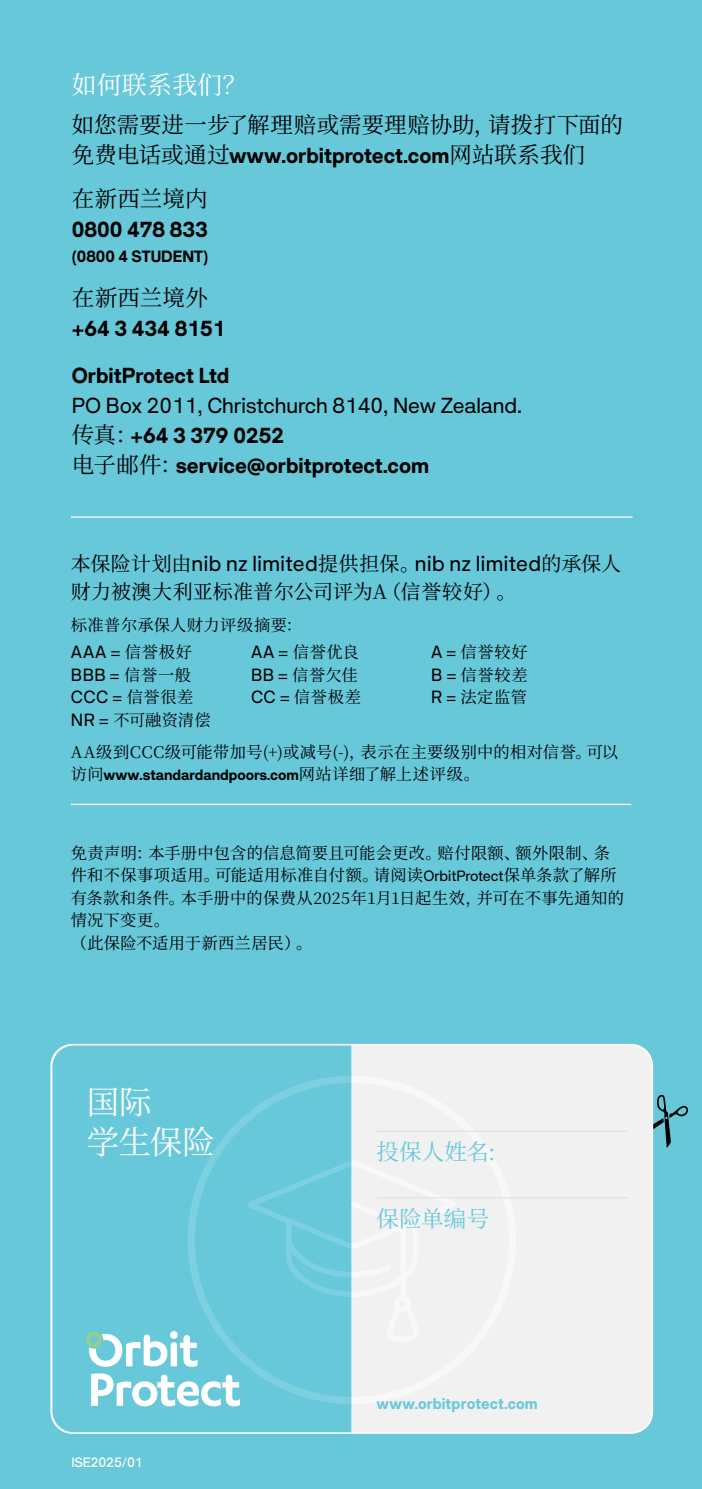
<style>
.page{position:relative;width:702px;height:1489px;background:#fff}
.page>*{position:absolute;margin:0;border:0;box-sizing:border-box;transform-origin:0 0}
.t1{font:200 32.5px/40px "Source Han Serif SCVF";letter-spacing:-.015em;color:#fff}
.t2{font:200 25px "Source Han Serif SCVF";color:#fff}
.t3{font:200 22.5px "Source Han Serif SCVF";color:#000}
.t4{font:200 22.5px "Source Han Serif SCVF";letter-spacing:.01em;color:#67c8da}
.t5{font:20px/30px "HK Requisite";color:#000}
.t6{font:800 20px "HK Requisite";color:#000}
.t7{font:20px "HK Requisite";letter-spacing:.02em;color:#000}
.t8{font:200 20px "Source Han Serif SCVF";letter-spacing:.015em;color:#000}
.t9{font:200 16.25px/22.5px "Source Han Serif SCVF";letter-spacing:.02em;color:#000}
.t10{font:16.25px "HK Requisite";letter-spacing:.025em;color:#000}
.t11{font:800 15px "HK Requisite";color:#000}
.t12{font:800 14.5px "HK Requisite";letter-spacing:.005em;color:#67c8da}
.t13{font:800 13.75px "HK Requisite";color:#000}
.t14{font:500 12.5px "HK Requisite";letter-spacing:-.01em;color:#fff}
.s1{font-family:"Source Han Serif SCVF";font-weight:200;font-size:22.5px}
.s2{font-weight:800}
.s3{font-family:"Source Han Serif SCVF";font-weight:200}
.s4{font-family:"HK Requisite";font-weight:400}
.s5{font-family:"Source Han Serif SCVF";font-weight:200;font-size:16.25px}
.s6{font-family:"HK Requisite";font-weight:400;font-size:13.75px}
</style>
<div class="page">
<div style="left:0;top:0;width:702px;height:1488px;background:#67c8da"></div>
<svg style="left:653px;top:1094px;width:35px;height:53px"></svg>
<div style="left:51px;top:1044px;width:601px;height:388px;background:#f1f1f2;border-radius:21px"></div>
<div style="left:52px;top:1045px;width:299px;height:387px;background:#67c8da"></div>
<svg style="left:187px;top:1075px;width:164px;height:328px;background:#69c8da"></svg>
<svg style="left:244px;top:1155px;width:108px;height:189px;background:#6ac9da"></svg>
<svg style="left:86px;top:1330px;width:111px;height:36px"></svg>
<svg style="left:91px;top:1373px;width:149px;height:33px"></svg>
<hr style="left:376px;top:1130px;width:251px;height:1px;background:#dcddde">
<hr style="left:376px;top:1197px;width:251px;height:1px;background:#dcddde">
<hr style="left:71px;top:516px;width:561px;height:1px;background:#fff">
<hr style="left:71px;top:803px;width:560px;height:2px;background:#fff">
<h2 class="t2" style="left:72px;top:70px;width:177px">如何联系我们？</h2>
<h3 class="t3" style="left:72px;top:112px;width:553px">如您需要进一步了解理赔或需要理赔协助，请拨打下面的</h3>
<p class="t6" style="left:72px;top:143px;width:515px"><span class="s1">免费电话或通过</span>www.orbitprotect.com<span class="s1">网站联系我们</span></p>
<h3 class="t3" style="left:72px;top:186px;width:137px">在新西兰境内</h3>
<p class="t6" style="left:72px;top:217px;width:137px">0800 478 833</p>
<p class="t11" style="left:72px;top:247px;width:138px">(0800 4 STUDENT)</p>
<h3 class="t3" style="left:72px;top:285px;width:138px">在新西兰境外</h3>
<p class="t6" style="left:72px;top:316px;width:155px">+64 3 434 8151</p>
<p class="t6" style="left:72px;top:363px;width:159px">OrbitProtect Ltd</p>
<p class="t5" style="left:72px;top:390px;width:452px">PO Box 2011, Christchurch 8140, New Zealand.<span class="s1">传真：</span><span class="s2">+64 3 379 0252<br></span><span class="s1">电子邮件：</span><span class="s2">service@orbitprotect.com</span></p>
<p class="t7" style="left:71px;top:551px;width:552px"><span class="s3">本保险计划由</span>nib nz limited<span class="s3">提供担保。</span>nib nz limited<span class="s3">的承保人</span></p>
<p class="t8" style="left:71px;top:580px;width:447px">财力被澳大利亚标准普尔公司评为A（信誉较好）。</p>
<p class="t9" style="left:71px;top:614px;width:233px">标准普尔承保人财力评级摘要：</p>
<p class="t10" style="left:71px;top:642px;width:122px">AAA = <span class="s3">信誉极好</span></p>
<p class="t9" style="left:251px;top:641px;width:109px"><span class="s4">AA =</span> 信誉优良</p>
<p class="t9" style="left:431px;top:641px;width:98px"><span class="s4">A =</span> 信誉较好</p>
<p class="t10" style="left:71px;top:664px;width:122px">BBB = <span class="s3">信誉一般</span></p>
<p class="t9" style="left:251px;top:663px;width:108px"><span class="s4">BB =</span> 信誉欠佳</p>
<p class="t9" style="left:431px;top:663px;width:98px"><span class="s4">B =</span> 信誉较差</p>
<p class="t10" style="left:71px;top:687px;width:124px">CCC = <span class="s3">信誉很差</span></p>
<p class="t9" style="left:251px;top:686px;width:111px"><span class="s4">CC =</span> 信誉极差</p>
<p class="t9" style="left:431px;top:686px;width:97px"><span class="s4">R =</span> 法定监管</p>
<p class="t9" style="left:71px;top:704px;width:548px;line-height:32px"><span class="s4">NR =</span> 不可融资清偿<br>AA级到CCC级可能带加号(+)或减号(-)，表示在主要级别中的相对信誉。可以</p>
<p class="t13" style="left:71px;top:766px;width:410px"><span class="s5">访问</span>www.standardandpoors.com<span class="s5">网站详细了解上述评级。</span></p>
<p class="t9" style="left:71px;top:841px;width:554px">免责声明：本手册中包含的信息简要且可能会更改。赔付限额、额外限制、条件和不保事项适用。可能适用标准自付额。请阅读<span class="s6">OrbitProtect</span>保单条款了解所有条款和条件。本手册中的保费从2025年1月1日起生效，并可在不事先通知的情况下变更。<br>（此保险不适用于新西兰居民）。</p>
<h1 class="t1" style="left:87px;top:1082px;width:130px">国际<br>学生保险</h1>
<p class="t14" style="left:71px;top:1454px;width:73px">ISE2025/01</p>
<h3 class="t4" style="left:376px;top:1138px;width:121px">投保人姓名:</h3>
<h3 class="t4" style="left:376px;top:1206px;width:114px">保险单编号</h3>
<p class="t12" style="left:376px;top:1393px;width:163px">www.orbitprotect.com</p>
</div>
